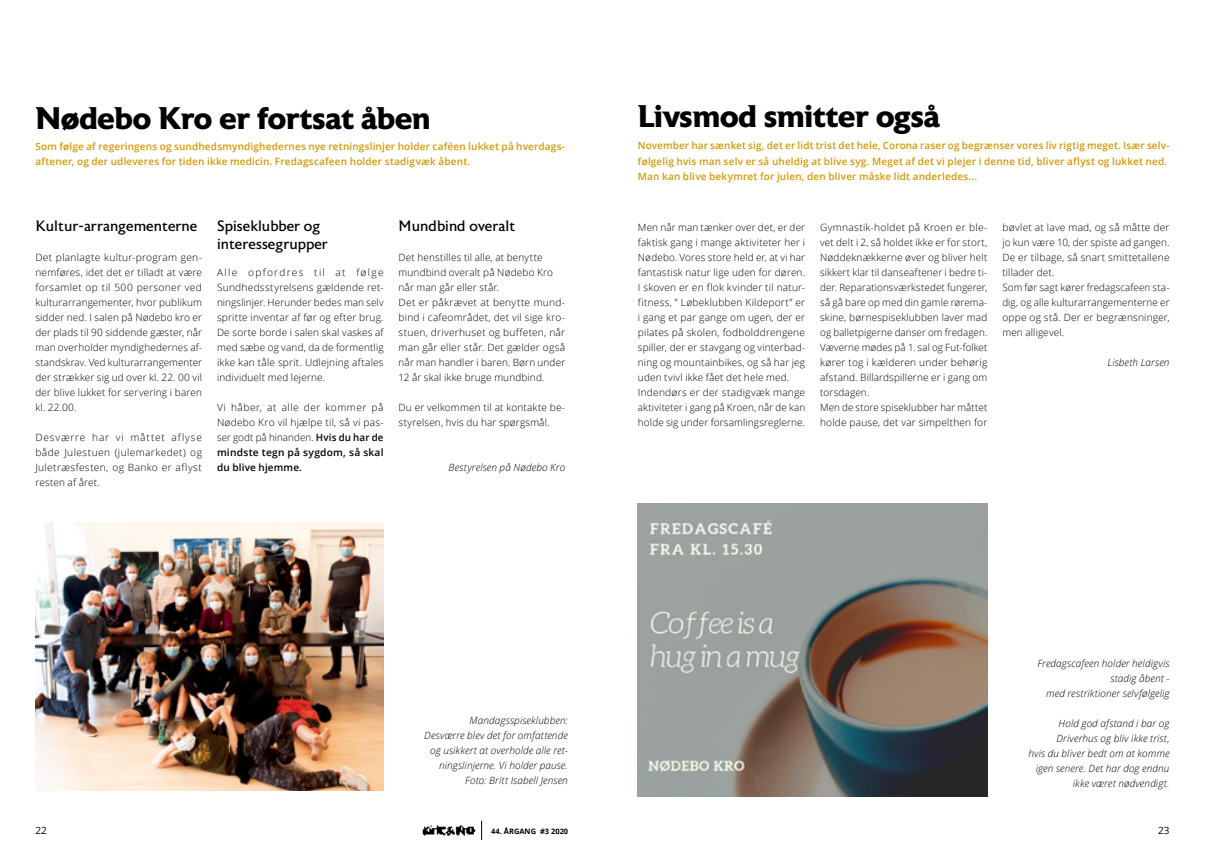
<style>
.page{position:relative;width:1205px;height:851px;background:#fff}
.page>*{position:absolute;margin:0;border:0;box-sizing:border-box;transform-origin:0 0}
.Overskrift{font:700 31.25px "Astoria";letter-spacing:-.01em;color:#000}
.Rubrikoverskrifter{font:15px/18px "Astoria";color:#000}
.Brødtekst{font:300 10px/15px "Open Sans";letter-spacing:.015em;color:#000;text-align:justify}
.Manchet{font:600 10px/15px "Open Sans";letter-spacing:.015em;color:#d59804}
.Billedetekst{font:italic 300 10px/15px "Open Sans";letter-spacing:.01em;color:#000;text-align:right}
.Rubrikoverskrifter-2{font:300 10px/15px "Open Sans";letter-spacing:.015em;color:#000}
.Brødtekst-2{font:italic 300 10px "Open Sans";letter-spacing:.015em;color:#000}
.t1{font:10px "Open Sans";color:#000}
.t2{font:700 7.5px "Open Sans";color:#000}
.s1{font-weight:600}
</style>
<div class="page">
<img style="left:35px;top:522px;width:348px;height:268px">
<img style="left:638px;top:503px;width:349px;height:293px">
<svg style="left:481px;top:820px;width:1px;height:19px"></svg>
<img style="left:422px;top:825px;width:54px;height:11px">
<p class="Overskrift" style="left:35px;top:100px;width:397px">Nødebo Kro er fortsat åben</p>
<p class="Manchet" style="left:35px;top:138px;width:531px">Som følge af regeringens og sundhedsmyndighedernes nye retningslinjer holder caféen lukket på hverdags&shy;aftener, og der udleveres for tiden ikke medicin. Fredagscafeen holder stadigvæk åbent.</p>
<p class="Rubrikoverskrifter" style="left:35px;top:217px;width:164px">Kultur-arrangementerne</p>
<p class="Brødtekst" style="left:35px;top:249px;width:168px">Det planlagte kultur-program gen&shy;nemføres, idet det er tilladt at være forsamlet op til 500 personer ved kulturarrangementer, hvor publikum sidder ned. I salen på Nødebo kro er der plads til 90 siddende gæster, når man overholder myndighedernes af&shy;standskrav. Ved kulturarrangementer der strækker sig ud over kl. 22. 00 vil der blive lukket for servering i baren kl. 22.00.</p>
<p class="Brødtekst" style="left:35px;top:429px;width:168px">Desværre har vi måttet aflyse både Julestuen (julemarkedet) og Juletræsfesten, og Banko er aflyst resten af året.</p>
<p class="Rubrikoverskrifter" style="left:217px;top:217px;width:112px">Spiseklubber og interessegrupper</p>
<p class="Brødtekst" style="left:217px;top:264px;width:168px">Alle opfordres til at følge Sundhedsstyrelsens gældende ret&shy;ningslinjer. Herunder bedes man selv spritte inventar af før og efter brug.<br>De sorte borde i salen skal vaskes af med sæbe og vand, da de formentlig ikke kan tåle sprit. Udlejning aftales individuelt med lejerne.</p>
<p class="Brødtekst" style="left:217px;top:399px;width:168px">Vi håber, at alle der kommer på Nødebo Kro vil hjælpe til, så vi pas&shy;ser godt på hinanden. <span class="s1">Hvis du har de mindste tegn på sygdom, så skal du blive hjemme.</span></p>
<p class="Rubrikoverskrifter" style="left:399px;top:217px;width:118px">Mundbind overalt</p>
<p class="Rubrikoverskrifter-2" style="left:399px;top:249px;width:156px">Det henstilles til alle, at benytte mundbind overalt på Nødebo Kro når man går eller står.</p>
<p class="Brødtekst" style="left:399px;top:294px;width:168px">Det er påkrævet at benytte mund&shy;bind i cafeområdet, det vil sige kro&shy;stuen, driverhuset og buffeten, når man går eller står. Det gælder også når man handler i baren. Børn under 12 år skal ikke bruge mundbind.</p>
<p class="Brødtekst" style="left:399px;top:399px;width:168px">Du er velkommen til at kontakte be&shy;styrelsen, hvis du har spørgsmål.</p>
<p class="Brødtekst-2" style="left:448px;top:460px;width:118px">Bestyrelsen på Nødebo Kro</p>
<p class="Billedetekst" style="left:470px;top:712px;width:100px">Mandagsspiseklubben:</p>
<p class="Billedetekst" style="left:424px;top:727px;width:145px">Desværre blev det for omfattende og usikkert at overholde alle ret&shy;ningslinjerne. Vi holder pause.</p>
<p class="Billedetekst" style="left:465px;top:772px;width:104px">Foto: Britt Isabell Jensen</p>
<p class="Overskrift" style="left:638px;top:98px;width:303px">Livsmod smitter også</p>
<p class="Manchet" style="left:638px;top:138px;width:533px">November har sænket sig, det er lidt trist det hele, Corona raser og begrænser vores liv rigtig meget. Især selv&shy;følgelig hvis man selv er så uheldig at blive syg. Meget af det vi plejer i denne tid, bliver aflyst og lukket ned.</p>
<p class="Manchet" style="left:638px;top:168px;width:341px">Man kan blive bekymret for julen, den bliver måske lidt anderledes...</p>
<p class="Brødtekst" style="left:638px;top:219px;width:169px">Men når man tænker over det, er der faktisk gang i mange aktiviteter her i Nødebo. Vores store held er, at vi har fantastisk natur lige uden for døren.<br>I skoven er en flok kvinder til natur&shy;fitness, ” Løbeklubben Kildeport” er i gang et par gange om ugen, der er pilates på skolen, fodbolddrengene spiller, der er stavgang og vinterbad&shy;ning og mountainbikes, og så har jeg uden tvivl ikke fået det hele med.</p>
<p class="Brødtekst" style="left:638px;top:384px;width:169px">Indendørs er der stadigvæk mange aktiviteter i gang på Kroen, når de kan holde sig under forsamlingsreglerne.</p>
<p class="Brødtekst" style="left:820px;top:219px;width:169px">Gymnastik-holdet på Kroen er ble&shy;vet delt i 2, så holdet ikke er for stort, Nøddeknækkerne øver og bliver helt sikkert klar til danseaftener i bedre ti&shy;der. Reparationsværkstedet fungerer, så gå bare op med din gamle rørema&shy;skine, børnespiseklubben laver mad og balletpigerne danser om fredagen.<br>Væverne mødes på 1. sal og Fut-folket kører tog i kælderen under behørig afstand. Billardspillerne er i gang om torsdagen.</p>
<p class="Brødtekst" style="left:820px;top:399px;width:169px">Men de store spiseklubber har måttet holde pause, det var simpelthen for</p>
<p class="Brødtekst" style="left:1002px;top:219px;width:169px">bøvlet at lave mad, og så måtte der jo kun være 10, der spiste ad gangen.<br>De er tilbage, så snart smittetallene tillader det.</p>
<p class="Brødtekst" style="left:1002px;top:279px;width:169px">Som før sagt kører fredagscafeen sta&shy;dig, og alle kulturarrangementerne er oppe og stå. Der er begrænsninger, men alligevel.</p>
<p class="Brødtekst-2" style="left:1107px;top:355px;width:63px">Lisbeth Larsen</p>
<p class="Billedetekst" style="left:1037px;top:655px;width:134px">Fredagscafeen holder heldigvis stadig åbent -</p>
<p class="Billedetekst" style="left:1046px;top:685px;width:125px">med restriktioner selvfølgelig</p>
<p class="Billedetekst" style="left:1056px;top:715px;width:115px;text-align:left">Hold god afstand i bar og<br>Driverhus og bliv ikke trist,</p>
<p class="Billedetekst" style="left:1028px;top:745px;width:142px">hvis du bliver bedt om at komme igen senere. Det har dog endnu ikke været nødvendigt.</p>
<p class="t1" style="left:35px;top:823px;width:13px">22</p>
<p class="t2" style="left:491px;top:825px;width:79px">44. ÅRGANG #3 2020</p>
<p class="t1" style="left:1158px;top:823px;width:13px">23</p>
</div>
